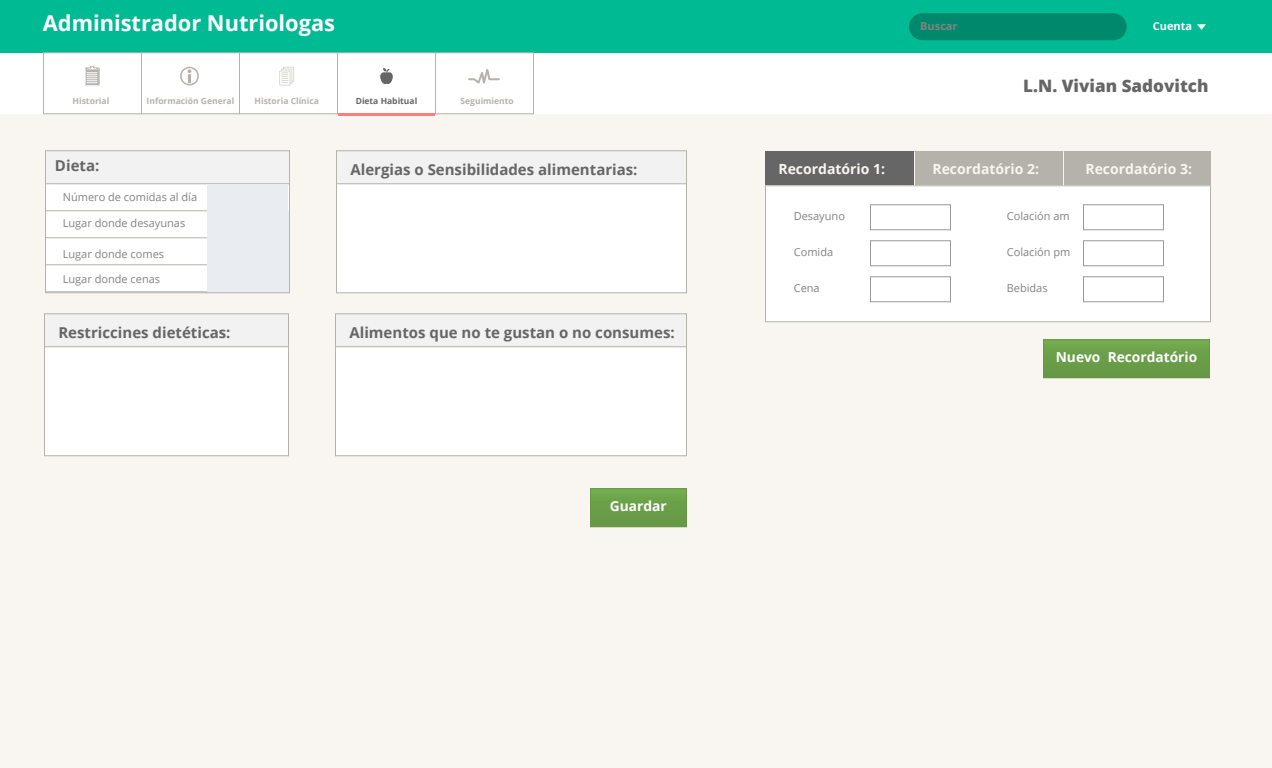
<style>
.page{position:relative;width:1272px;height:768px;background:#fff}
.page>*{position:absolute;margin:0;border:0;box-sizing:border-box;transform-origin:0 0}
.t1{font:700 21.8px "Open Sans";color:#fff}
.t2{font:800 17.1px "Open Sans";color:#666}
.t3{font:700 15px "Open Sans";color:#666}
.t4{font:700 14px "Open Sans";color:#f9f6f2}
.t5{font:700 13.8px "Open Sans";color:#fff}
.t6{font:11px "Open Sans";color:#838383}
.t7{font:700 11px "Open Sans";color:#fff}
.t8{font:700 11px "Open Sans";color:#838383}
.t9{font:700 8.5px "Open Sans";color:#b5b2ac}
.t10{font:700 8.5px "Open Sans";color:#666}
</style>
<div class="page">
<div style="left:0;top:114px;width:1272px;height:654px;background:#f9f6f2"></div>
<div style="left:0;top:0;width:1272px;height:53px;background:#00ba93"></div>
<svg style="left:1197px;top:24px;width:9px;height:6px"></svg>
<div style="left:43px;top:52px;width:99px;height:62px;border:1px solid #b5b2ac"></div>
<div style="left:141px;top:52px;width:99px;height:62px;border:1px solid #b5b2ac"></div>
<div style="left:239px;top:52px;width:99px;height:62px;border:1px solid #b5b2ac"></div>
<div style="left:337px;top:52px;width:99px;height:62px;border:1px solid #b5b2ac"></div>
<div style="left:435px;top:52px;width:99px;height:62px;border:1px solid #b5b2ac"></div>
<hr style="left:338px;top:113px;width:97px;height:3px;background:#ff7d7a">
<svg style="left:85px;top:66px;width:15px;height:20px"></svg>
<svg style="left:180px;top:67px;width:19px;height:18px"></svg>
<svg style="left:280px;top:67px;width:14px;height:18px"></svg>
<svg style="left:468px;top:69px;width:32px;height:15px"></svg>
<svg style="left:380px;top:68px;width:13px;height:16px"></svg>
<div style="left:590px;top:489px;width:96px;height:38px;background:linear-gradient(to right,#6ba049,#6ba049)"></div>
<div style="left:590px;top:488px;width:97px;height:39px;border:1px solid #679745"></div>
<div style="left:45px;top:150px;width:245px;height:35px;background:#f2f2f2;border:1px solid #b5b2ac"></div>
<div style="left:45px;top:183px;width:245px;height:110px;background:#fff;border:1px solid #b5b2ac"></div>
<hr style="left:45px;top:210px;width:242px;height:1px;background:#b5b2ac">
<hr style="left:45px;top:264px;width:242px;height:1px;background:#b5b2ac">
<hr style="left:45px;top:237px;width:242px;height:1px;background:#b5b2ac">
<hr style="left:45px;top:291px;width:242px;height:1px;background:#b5b2ac">
<div style="left:207px;top:184px;width:81px;height:27px;background:#e9ecf1"></div>
<div style="left:207px;top:238px;width:82px;height:27px;background:#e9ecf1"></div>
<div style="left:207px;top:211px;width:82px;height:27px;background:#e9ecf1"></div>
<div style="left:207px;top:265px;width:82px;height:27px;background:#e9ecf1"></div>
<div style="left:336px;top:150px;width:351px;height:35px;background:#f2f2f2;border:1px solid #b5b2ac"></div>
<div style="left:336px;top:183px;width:351px;height:110px;background:#fff;border:1px solid #b5b2ac"></div>
<div style="left:765px;top:151px;width:150px;height:34px;background:#666"></div>
<div style="left:765px;top:185px;width:446px;height:137px;background:#fff;border:1px solid #b5b2ac"></div>
<div style="left:915px;top:151px;width:148px;height:34px;background:#b5b2ac"></div>
<div style="left:1062px;top:151px;width:149px;height:34px;background:#b5b2ac"></div>
<div style="left:44px;top:313px;width:245px;height:35px;background:#f2f2f2;border:1px solid #b5b2ac"></div>
<div style="left:44px;top:346px;width:245px;height:110px;background:#fff;border:1px solid #b5b2ac"></div>
<div style="left:335px;top:313px;width:352px;height:35px;background:#f2f2f2;border:1px solid #b5b2ac"></div>
<div style="left:335px;top:346px;width:352px;height:110px;background:#fff;border:1px solid #b5b2ac"></div>
<div style="left:909px;top:13px;width:218px;height:27px;background:#00886c;border-radius:14px"></div>
<div style="left:870px;top:204px;width:81px;height:26px;border:1px solid #999"></div>
<div style="left:870px;top:240px;width:81px;height:26px;border:1px solid #999"></div>
<div style="left:870px;top:276px;width:81px;height:26px;border:1px solid #999"></div>
<div style="left:1083px;top:204px;width:81px;height:26px;border:1px solid #999"></div>
<div style="left:1083px;top:240px;width:81px;height:26px;border:1px solid #999"></div>
<div style="left:1083px;top:276px;width:81px;height:26px;border:1px solid #999"></div>
<hr style="left:914px;top:151px;width:1px;height:34px;background:#f8f5f1">
<hr style="left:1063px;top:151px;width:1px;height:34px;background:#f8f5f1">
<div style="left:1044px;top:340px;width:166px;height:38px;background:linear-gradient(to right,#6ba049,#6ba049)"></div>
<div style="left:1043px;top:339px;width:167px;height:39px;border:1px solid #679745"></div>
<h1 class="t1" style="left:43px;top:8px;width:294px">Administrador Nutriologas</h1>
<p class="t7" style="left:1153px;top:18px;width:41px">Cuenta</p>
<p class="t8" style="left:920px;top:18px;width:39px">Buscar</p>
<p class="t9" style="left:72px;top:95px;width:38px">Historial</p>
<p class="t9" style="left:147px;top:95px;width:89px">Información General</p>
<p class="t9" style="left:255px;top:95px;width:66px">Historia Clínica</p>
<p class="t10" style="left:356px;top:95px;width:63px">Dieta Habitual</p>
<p class="t9" style="left:461px;top:95px;width:55px">Seguimiento</p>
<h2 class="t2" style="left:1023px;top:73px;width:187px">L.N. Vivian Sadovitch</h2>
<h3 class="t3" style="left:55px;top:155px;width:46px">Dieta:</h3>
<p class="t6" style="left:63px;top:189px;width:136px">Número de comidas al día</p>
<p class="t6" style="left:63px;top:216px;width:124px">Lugar donde desayunas</p>
<p class="t6" style="left:63px;top:246px;width:103px">Lugar donde comes</p>
<p class="t6" style="left:63px;top:271px;width:99px">Lugar donde cenas</p>
<h3 class="t3" style="left:350px;top:158px;width:289px">Alergias o Sensibilidades alimentarias:</h3>
<p class="t4" style="left:778px;top:159px;width:108px">Recordatório 1:</p>
<p class="t4" style="left:932px;top:159px;width:108px">Recordatório 2:</p>
<p class="t4" style="left:1085px;top:159px;width:108px">Recordatório 3:</p>
<p class="t6" style="left:794px;top:209px;width:53px">Desayuno</p>
<p class="t6" style="left:794px;top:245px;width:41px">Comida</p>
<p class="t6" style="left:794px;top:281px;width:27px">Cena</p>
<p class="t6" style="left:1007px;top:209px;width:65px">Colación am</p>
<p class="t6" style="left:1007px;top:245px;width:65px">Colación pm</p>
<p class="t6" style="left:1007px;top:281px;width:42px">Bebidas</p>
<h3 class="t3" style="left:58px;top:321px;width:174px">Restriccines dietéticas:</h3>
<h3 class="t3" style="left:349px;top:321px;width:327px">Alimentos que no te gustan o no consumes:</h3>
<p class="t5" style="left:610px;top:497px;width:58px">Guardar</p>
<p class="t5" style="left:1056px;top:348px;width:143px">Nuevo Recordatório</p>
</div>
